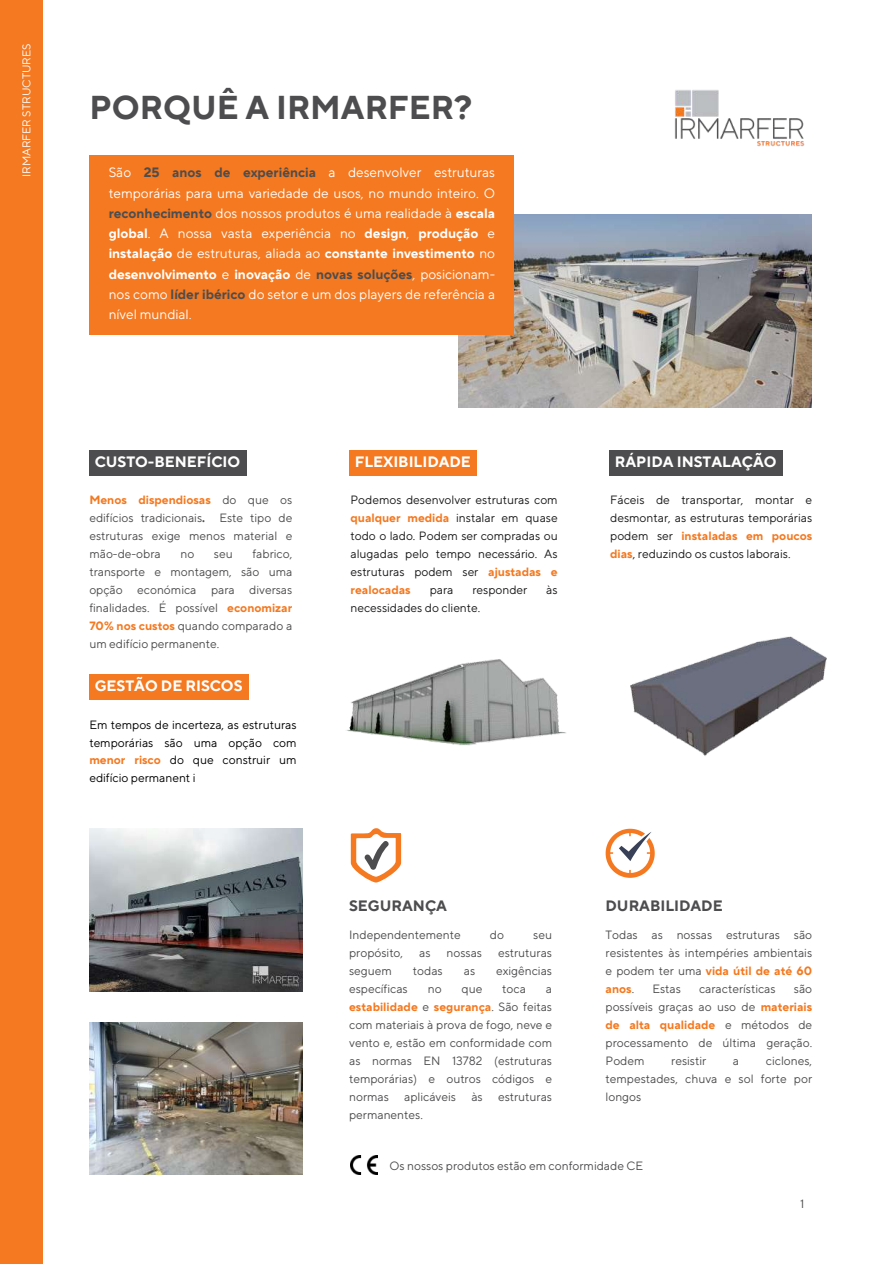
<style>
.page{position:relative;width:894px;height:1264px;background:#fff}
.page>*{position:absolute;margin:0;border:0;box-sizing:border-box;transform-origin:0 0}
.t1{font:700 33px "TT Norms Pro";color:#4d4d4f}
.t2{font:700 15px "TT Norms Pro";color:#fff}
.t3{font:700 15px "TT Norms Pro";color:#4d4d4f}
.t4{font:13.5px/20.2px "TT Norms Pro";color:#fff;text-align:justify}
.t5{font:12px/18px "TT Norms Pro";color:#4d4d4f;text-align:justify}
.t6{font:12px/18px "TT Norms Pro";color:#191919;text-align:justify}
.t7{font:12px/18px "TT Norms Pro";color:#000;text-align:justify}
.t8{font:11.25px "TT Norms Pro";color:#fff}
.s1{font-weight:700;color:#4d4d4f}
.s2{font-weight:700}
.s3{font-weight:700;color:#f47920}
</style>
<div class="page">
<img style="left:89px;top:828px;width:213px;height:163px">
<img style="left:89px;top:1022px;width:213px;height:152px">
<img style="left:630px;top:636px;width:196px;height:120px">
<img style="left:346px;top:659px;width:220px;height:87px">
<img style="left:458px;top:214px;width:353px;height:193px">
<div style="left:89px;top:155px;width:425px;height:179px;background:#f47920"></div>
<img style="left:675px;top:90px;width:129px;height:57px">
<div style="left:89px;top:451px;width:157px;height:25px;background:#4d4d4f"></div>
<div style="left:349px;top:451px;width:127px;height:25px;background:#f47920"></div>
<div style="left:609px;top:451px;width:173px;height:25px;background:#4d4d4f"></div>
<div style="left:89px;top:675px;width:159px;height:25px;background:#f47920"></div>
<svg style="left:350px;top:828px;width:51px;height:54px"></svg>
<svg style="left:605px;top:828px;width:50px;height:49px"></svg>
<img style="left:350px;top:1155px;width:27px;height:19px">
<div style="left:0;top:0;width:42px;height:1263px;background:#f47920"></div>
<p class="t8" style="left:20px;top:177px;width:135px;rotate:-90deg">IRMARFER STRUCTURES</p>
<h1 class="t1" style="left:89px;top:87px;width:384px">PORQUÊ A IRMARFER?</h1>
<p class="t4" style="left:109px;top:163px;width:388px">São <span class="s1">25 anos de experiência</span> a desenvolver estruturas temporárias para uma variedade de usos, no mundo inteiro. O <span class="s1">reconhecimento</span> dos nossos produtos é uma realidade à <span class="s2">escala global</span>. A nossa vasta experiência no <span class="s2">design</span>, <span class="s2">produção</span> e <span class="s2">instalação</span> de estruturas, aliada ao <span class="s2">constante investimento</span> no <span class="s2">desenvolvimento</span> e <span class="s2">inovação</span> de <span class="s1">novas soluções</span>, posicionam&shy;nos como <span class="s1">líder ibérico</span> do setor e um dos players de referência a nível mundial.</p>
<p class="t2" style="left:95px;top:453px;width:147px">CUSTO-BENEFÍCIO</p>
<p class="t5" style="left:89px;top:491px;width:204px"><span class="s3">Menos dispendiosas</span> do que os edifícios tradicionais<span class="s2">.</span> Este tipo de estruturas exige menos material e mão-de-obra</p>
<p class="t5" style="left:89px;top:545px;width:204px;text-indent:163px">fabrico, transporte e montagem, são uma opção económica para diversas finalidades. É possível <span class="s3">economizar 70% nos custos</span> quando comparado a um edifício permanente.</p>
<p class="t5" style="left:180px;top:545px;width:15px">no</p>
<p class="t5" style="left:214px;top:545px;width:20px">seu</p>
<p class="t2" style="left:95px;top:677px;width:149px">GESTÃO DE RISCOS</p>
<p class="t7" style="left:89px;top:715px;width:208px">Em tempos de incerteza, as estruturas temporárias são uma opção com <span class="s3">menor risco</span> do que construir um edifício permanent i</p>
<p class="t2" style="left:355px;top:453px;width:118px">FLEXIBILIDADE</p>
<p class="t2" style="left:614px;top:453px;width:163px">RÁPIDA INSTALAÇÃO</p>
<p class="t6" style="left:350px;top:491px;width:208px">Podemos desenvolver estruturas com <span class="s3">qualquer medida</span> instalar em quase todo o lado. Podem ser compradas ou alugadas pelo tempo necessário. As estruturas podem ser <span class="s3">ajustadas e realocadas</span></p>
<p class="t6" style="left:429px;top:581px;width:25px">para</p>
<p class="t6" style="left:472px;top:581px;width:56px">responder</p>
<p class="t6" style="left:546px;top:581px;width:13px">às</p>
<p class="t6" style="left:350px;top:599px;width:131px">necessidades do cliente.</p>
<p class="t6" style="left:610px;top:491px;width:203px">Fáceis de transportar, montar e desmontar, as estruturas temporárias podem ser <span class="s3">instaladas em poucos dias</span>, reduzindo os custos laborais.</p>
<p class="t3" style="left:349px;top:897px;width:99px">SEGURANÇA</p>
<p class="t5" style="left:349px;top:926px;width:113px">Independentemente</p>
<p class="t5" style="left:490px;top:926px;width:16px">do</p>
<p class="t5" style="left:533px;top:926px;width:20px">seu</p>
<p class="t5" style="left:349px;top:944px;width:56px">propósito,</p>
<p class="t5" style="left:419px;top:944px;width:13px">as</p>
<p class="t5" style="left:446px;top:944px;width:37px">nossas</p>
<p class="t5" style="left:498px;top:944px;width:56px">estruturas</p>
<p class="t5" style="left:349px;top:962px;width:44px">seguem</p>
<p class="t5" style="left:413px;top:962px;width:31px">todas</p>
<p class="t5" style="left:463px;top:962px;width:13px">as</p>
<p class="t5" style="left:496px;top:962px;width:57px">exigências</p>
<p class="t5" style="left:349px;top:980px;width:60px">específicas</p>
<p class="t5" style="left:427px;top:980px;width:15px">no</p>
<p class="t5" style="left:461px;top:980px;width:22px">que</p>
<p class="t5" style="left:502px;top:980px;width:25px">toca</p>
<p class="t5" style="left:349px;top:980px;width:204px;text-indent:197px">a <span class="s3">estabilidade</span> e <span class="s3">segurança</span>. São feitas com materiais à prova de fogo, neve e vento e, estão em conformidade com as normas EN 13782 (estruturas temporárias) e outros códigos e normas</p>
<p class="t5" style="left:404px;top:1087px;width:53px">aplicáveis</p>
<p class="t5" style="left:471px;top:1087px;width:13px">às</p>
<p class="t5" style="left:498px;top:1087px;width:56px">estruturas</p>
<p class="t5" style="left:349px;top:1105px;width:75px">permanentes.</p>
<p class="t3" style="left:605px;top:897px;width:119px">DURABILIDADE</p>
<p class="t5" style="left:605px;top:926px;width:208px">Todas as nossas estruturas são resistentes às intempéries ambientais e podem ter uma <span class="s3">vida útil de até 60 anos</span>.</p>
<p class="t5" style="left:652px;top:980px;width:30px">Estas</p>
<p class="t5" style="left:699px;top:980px;width:78px">características</p>
<p class="t5" style="left:605px;top:980px;width:208px;text-indent:188px">são possíveis graças ao uso de <span class="s3">materiais de alta qualidade</span> e métodos de processamento de última geração.<br>Podem</p>
<p class="t5" style="left:605px;top:1051px;width:208px;text-indent:160px">ciclones, tempestades, chuva e sol forte por longos</p>
<p class="t5" style="left:671px;top:1051px;width:36px">resistir</p>
<p class="t5" style="left:732px;top:1051px;width:8px">a</p>
<p class="t5" style="left:389px;top:1157px;width:255px">Os nossos produtos estão em conformidade CE</p>
<p class="t5" style="left:799px;top:1195px;width:6px">1</p>
</div>
